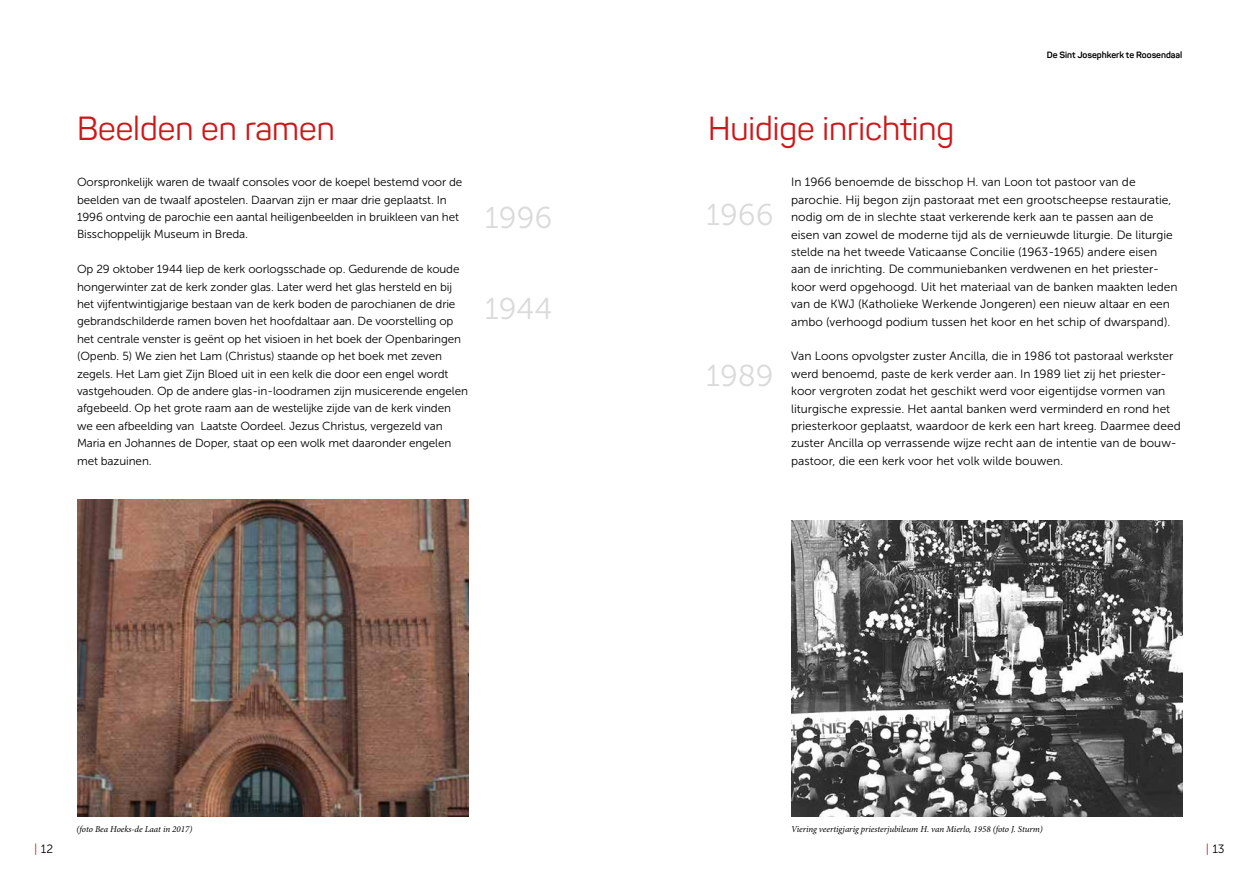
<style>
.page{position:relative;width:1259px;height:893px;background:#fff}
.page>*{position:absolute;margin:0;border:0;box-sizing:border-box;transform-origin:0 0}
.t1{font:33px "Panton";color:#cd1719}
.t2{font:30px "Museo Sans 300";color:#dadada}
.t3{font:12px/17.4px "Museo Sans 300";color:#000}
.t4{font:11.7px/17.4px "Museo Sans 300";letter-spacing:-.01em;color:#000}
.t5{font:italic 9px "Minion Pro";letter-spacing:-.005em;color:#000}
.t6{font:700 9px "Panton";color:#000}
.s1{color:#cd1719}
</style>
<div class="page">
<img style="left:77px;top:499px;width:391px;height:317px">
<img style="left:791px;top:520px;width:391px;height:296px">
<h1 class="t1" style="left:77px;top:108px;width:259px">Beelden en ramen</h1>
<p class="t4" style="left:77px;top:174px;width:387px">Oorspronkelijk waren de twaalf consoles voor de koepel bestemd voor de beelden van de twaalf apostelen. Daarvan zijn er maar drie geplaatst. In 1996 ontving de parochie een aantal heiligenbeelden in bruikleen van het Bisschoppelijk Museum in Breda.</p>
<p class="t4" style="left:77px;top:261px;width:392px">Op 29 oktober 1944 liep de kerk oorlogsschade op. Gedurende de koude hongerwinter zat de kerk zonder glas. Later werd het glas hersteld en bij het vijfentwintigjarige bestaan van de kerk boden de parochianen de drie gebrandschilderde ramen boven het hoofdaltaar aan. De voorstelling op het centrale venster is geënt op het visioen in het boek der Openbaringen (Openb. 5) We zien het Lam (Christus) staande op het boek met zeven zegels. Het Lam giet Zijn Bloed uit in een kelk die door een engel wordt vastgehouden. Op de andere glas-in-loodramen zijn musicerende engelen afgebeeld. Op het grote raam aan de westelijke zijde van de kerk vinden we een afbeelding van Laatste Oordeel. Jezus Christus, vergezeld van Maria en Johannes de Doper, staat op een wolk met daaronder engelen met bazuinen.</p>
<h2 class="t2" style="left:485px;top:201px;width:69px">1996</h2>
<h2 class="t2" style="left:485px;top:292px;width:69px">1944</h2>
<h1 class="t1" style="left:708px;top:108px;width:248px">Huidige inrichting</h1>
<p class="t6" style="left:1046px;top:49px;width:137px">De Sint Josephkerk te Roosendaal</p>
<h2 class="t2" style="left:706px;top:199px;width:69px">1966</h2>
<h2 class="t2" style="left:706px;top:360px;width:69px">1989</h2>
<p class="t3" style="left:791px;top:174px;width:388px">In 1966 benoemde de bisschop H. van Loon tot pastoor van de parochie. Hij begon zijn pastoraat met een grootscheepse restauratie, nodig om de in slechte staat verkerende kerk aan te passen aan de eisen van zowel de moderne tijd als de vernieuwde liturgie. De liturgie stelde na het tweede Vaticaanse Concilie (1963-1965) andere eisen aan de inrichting. De communiebanken verdwenen en het priester&shy;koor werd opgehoogd. Uit het materiaal van de banken maakten leden van de KWJ (Katholieke Werkende Jongeren) een nieuw altaar en een ambo (verhoogd podium tussen het koor en het schip of dwarspand).</p>
<p class="t3" style="left:791px;top:348px;width:391px">Van Loons opvolgster zuster Ancilla, die in 1986 tot pastoraal werkster werd benoemd, paste de kerk verder aan. In 1989 liet zij het priester&shy;koor vergroten zodat het geschikt werd voor eigentijdse vormen van liturgische expressie. Het aantal banken werd verminderd en rond het priesterkoor geplaatst, waardoor de kerk een hart kreeg. Daarmee deed zuster Ancilla op verrassende wijze recht aan de intentie van de bouw&shy;pastoor, die een kerk voor het volk wilde bouwen.</p>
<p class="t5" style="left:77px;top:822px;width:117px">(foto Bea Hoeks-de Laat in 2017)</p>
<p class="t5" style="left:791px;top:823px;width:253px">Viering veertigjarig priesterjubileum H. van Mierlo, 1958 (foto J. Sturm)</p>
<p class="t3" style="left:34px;top:840px;width:20px"><span class="s1">|</span> 12</p>
<p class="t3" style="left:1205px;top:840px;width:20px"><span class="s1">|</span> 13</p>
</div>
